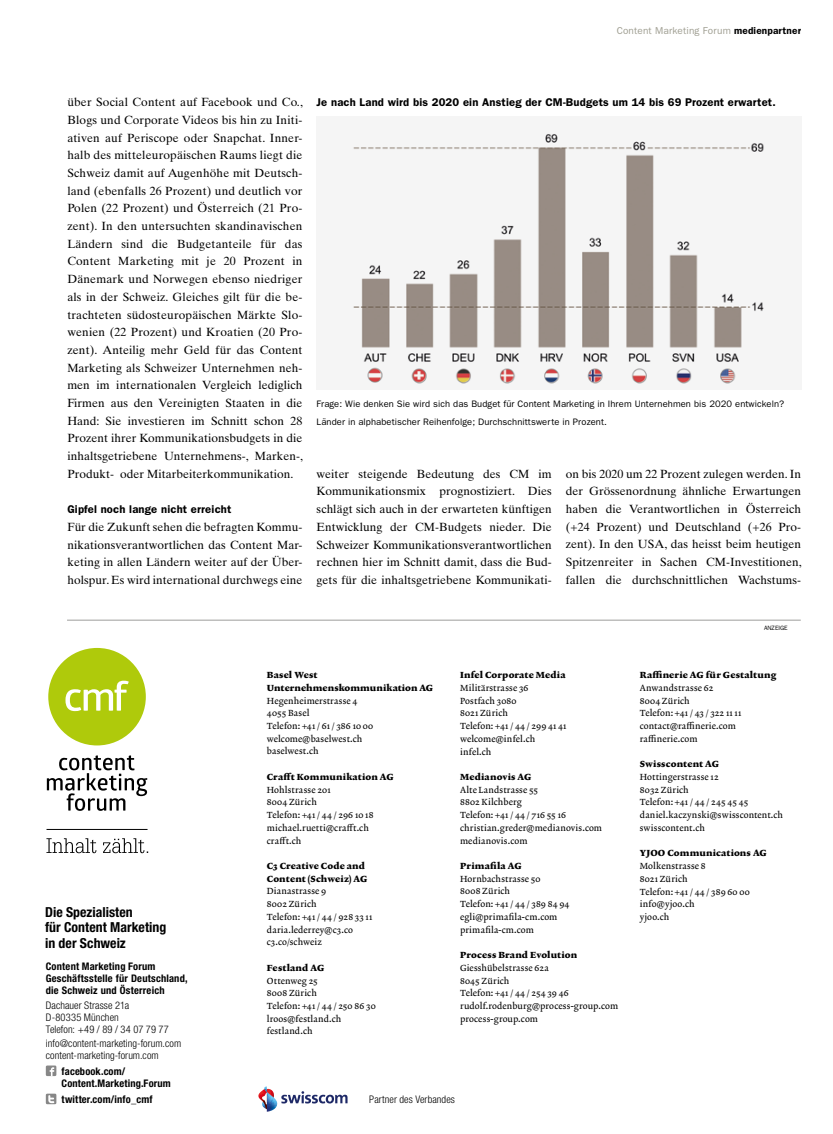
<style>
.page{position:relative;width:833px;height:1134px;background:#fff}
.page>*{position:absolute;margin:0;border:0;box-sizing:border-box;transform-origin:0 0}
.t1{font:700 condensed 13.88px/15.1px "Helvetica Neue LT Pro";color:#000}
.t2{font:11.88px/17.6px "Times Ten";letter-spacing:.005em;color:#000;text-align:justify}
.t3{font:600 11.25px "Franklin Gothic";letter-spacing:.015em;color:#000}
.t4{font:300 condensed 10.5px/12px "Helvetica Neue LT Pro";letter-spacing:.005em;color:#000}
.t5{font:700 condensed 10.5px/12px "Helvetica Neue LT Pro";letter-spacing:.015em;color:#000}
.t6{font:10px "Franklin Gothic";letter-spacing:.015em;color:#9e9d90}
.t7{font:9.38px/17.8px "Franklin Gothic";letter-spacing:.01em;color:#000}
.t8{font:9px/12.8px "Lexicon No 2 Roman A";letter-spacing:.02em;color:#000}
.t9{font:9px/12.8px "Lexicon No 2 Roman F";letter-spacing:.015em;color:#000}
.t10{font:6.25px "Franklin Gothic";color:#000}
.s1{font-weight:600;color:#000}
</style>
<div class="page">
<svg style="left:46px;top:1065px;width:10px;height:11px"></svg>
<svg style="left:50px;top:1067px;width:4px;height:9px"></svg>
<div style="left:46px;top:1094px;width:10px;height:10px;background:#878787"></div>
<svg style="left:48px;top:1095px;width:6px;height:8px"></svg>
<div style="left:48px;top:648px;width:98px;height:97px;background:#afca0b;border-radius:50%"></div>
<svg style="left:65px;top:681px;width:64px;height:30px"></svg>
<svg style="left:47px;top:755px;width:100px;height:56px"></svg>
<hr style="left:47px;top:829px;width:100px;height:1px;background:#000">
<svg style="left:46px;top:838px;width:102px;height:15px"></svg>
<svg style="left:258px;top:1086px;width:89px;height:26px"></svg>
<hr style="left:67px;top:620px;width:733px;height:1px;background:#9d9d9c">
<img style="left:352px;top:133px;width:413px;height:251px">
<p class="t6" style="left:617px;top:25px;width:186px">Content Marketing Forum <span class="s1">medienpartner</span></p>
<p class="t2" style="left:67px;top:93px;width:237px">über Social Content auf Facebook und Co., Blogs und Corporate Videos bis hin zu Initi&shy;ativen auf Periscope oder Snapchat. Inner&shy;halb des mitteleuropäischen Raums liegt die Schweiz damit auf Augenhöhe mit Deutsch&shy;land (ebenfalls 26 Prozent) und deutlich vor Polen (22 Prozent) und Österreich (21 Pro&shy;zent). In den untersuchten skandinavischen Ländern sind die Budgetanteile für das Content Marketing mit je 20 Prozent in Dänemark und Norwegen ebenso niedriger als in der Schweiz. Gleiches gilt für die be&shy;trachteten südosteuropäischen Märkte Slo&shy;wenien (22 Prozent) und Kroatien (20 Pro&shy;zent). Anteilig mehr Geld für das Content Marketing als Schweizer Unternehmen neh&shy;men im internationalen Vergleich lediglich Firmen aus den Vereinigten Staaten in die Hand: Sie investieren im Schnitt schon 28<br>Prozent ihrer Kommunikationsbudgets in die inhaltsgetriebene Unternehmens-, Marken-, Produkt- oder Mitarbeiterkommunikation.</p>
<p class="t3" style="left:67px;top:503px;width:166px">Gipfel noch lange nicht erreicht</p>
<p class="t2" style="left:67px;top:518px;width:237px">Für die Zukunft sehen die befragten Kommu&shy;nikationsverantwortlichen das Content Mar&shy;keting in allen Ländern weiter auf der Über&shy;holspur. Es wird international durchwegs eine</p>
<p class="t3" style="left:317px;top:96px;width:460px">Je nach Land wird bis 2020 ein Anstieg der CM-Budgets um 14 bis 69 Prozent erwartet.</p>
<p class="t7" style="left:317px;top:395px;width:469px">Frage: Wie denken Sie wird sich das Budget für Content Marketing in Ihrem Unternehmen bis 2020 entwickeln?<br>Länder in alphabetischer Reihenfolge; Durchschnittswerte in Prozent.</p>
<p class="t2" style="left:317px;top:465px;width:237px">weiter steigende Bedeutung des CM im Kommunikationsmix prognostiziert. Dies schlägt sich auch in der erwarteten künftigen Entwicklung der CM-Budgets nieder. Die Schweizer Kommunikationsverantwortlichen rechnen hier im Schnitt damit, dass die Bud&shy;gets für die inhaltsgetriebene Kommunikati-</p>
<p class="t2" style="left:566px;top:465px;width:237px">on bis 2020 um 22 Prozent zulegen werden. In der Grössenordnung ähnliche Erwartungen haben die Verantwortlichen in Österreich (+24 Prozent) und Deutschland (+26 Pro&shy;zent). In den USA, das heisst beim heutigen Spitzenreiter in Sachen CM-Investitionen, fallen die durchschnittlichen Wachstums-</p>
<p class="t10" style="left:764px;top:624px;width:25px">ANZEIGE</p>
<p class="t1" style="left:45px;top:905px;width:123px">Die Spezialisten<br>für Content Marketing in der Schweiz</p>
<p class="t5" style="left:46px;top:960px;width:143px">Content Marketing Forum<br>Geschäftsstelle für Deutschland, die Schweiz und Österreich</p>
<p class="t4" style="left:46px;top:999px;width:125px">Dachauer Strasse 21a<br>D-80335 München<br>Telefon: +49 / 89 / 34 07 79 77</p>
<p class="t4" style="left:46px;top:1037px;width:137px">info@content-marketing-forum.com content-marketing-forum.com</p>
<p class="t5" style="left:62px;top:1065px;width:111px">facebook.com/<br>Content.Marketing.Forum</p>
<p class="t5" style="left:62px;top:1093px;width:92px">twitter.com/info_cmf</p>
<p class="t9" style="left:267px;top:669px;width:168px">Basel West<br>Unternehmenskommunikation AG</p>
<p class="t8" style="left:267px;top:694px;width:108px">Hegenheimerstrasse 4<br>4055 Basel<br>Telefon: +41 / 61 / 386 10 00 welcome@baselwest.ch baselwest.ch</p>
<p class="t9" style="left:267px;top:771px;width:128px">Crafft Kommunikation AG</p>
<p class="t8" style="left:267px;top:783px;width:108px">Hohlstrasse 201<br>8004 Zürich<br>Telefon: +41 / 44 / 296 10 18 michael.ruetti@crafft.ch crafft.ch</p>
<p class="t9" style="left:267px;top:860px;width:102px">C3 Creative Code and<br>Content (Schweiz) AG</p>
<p class="t8" style="left:267px;top:885px;width:107px">Dianastrasse 9<br>8002 Zürich<br>Telefon: +41 / 44 / 928 33 11 daria.lederrey@c3.co c3.co/schweiz</p>
<p class="t9" style="left:267px;top:962px;width:59px">Festland AG</p>
<p class="t8" style="left:267px;top:974px;width:110px">Ottenweg 25<br>8008 Zürich<br>Telefon: +41 / 44 / 250 86 30 lroos@festland.ch festland.ch</p>
<p class="t9" style="left:460px;top:669px;width:107px">Infel Corporate Media</p>
<p class="t8" style="left:460px;top:682px;width:108px">Militärstrasse 36<br>Postfach 3080<br>8021 Zürich<br>Telefon: +41 / 44 / 299 41 41 welcome@infel.ch infel.ch</p>
<p class="t9" style="left:460px;top:771px;width:73px">Medianovis AG</p>
<p class="t8" style="left:460px;top:784px;width:143px">Alte Landstrasse 55<br>8802 Kilchberg<br>Telefon: +41 / 44 / 716 55 16 christian.greder@medianovis.com medianovis.com</p>
<p class="t9" style="left:460px;top:860px;width:63px">Primafila AG</p>
<p class="t8" style="left:460px;top:873px;width:111px">Hornbachstrasse 50<br>8008 Zürich<br>Telefon: +41 / 44 / 389 84 94 egli@primafila-cm.com primafila-cm.com</p>
<p class="t9" style="left:460px;top:949px;width:119px">Process Brand Evolution</p>
<p class="t8" style="left:460px;top:962px;width:160px">Giesshübelstrasse 62a<br>8045 Zürich<br>Telefon: +41 / 44 / 254 39 46 rudolf.rodenburg@process-group.com process-group.com</p>
<p class="t9" style="left:640px;top:669px;width:138px">Raffinerie AG für Gestaltung</p>
<p class="t8" style="left:640px;top:682px;width:103px">Anwandstrasse 62<br>8004 Zürich<br>Telefon: +41 / 43 / 322 11 11 contact@raffinerie.com raffinerie.com</p>
<p class="t9" style="left:640px;top:758px;width:81px">Swisscontent AG</p>
<p class="t8" style="left:640px;top:771px;width:145px">Hottingerstrasse 12<br>8032 Zürich<br>Telefon: +41 / 44 / 245 45 45 daniel.kaczynski@swisscontent.ch swisscontent.ch</p>
<p class="t9" style="left:640px;top:847px;width:129px">YJOO Communications AG</p>
<p class="t8" style="left:640px;top:860px;width:112px">Molkenstrasse 8<br>8021 Zürich<br>Telefon: +41 / 44 / 389 60 00 info@yjoo.ch<br>yjoo.ch</p>
<p class="t4" style="left:369px;top:1093px;width:87px">Partner des Verbandes</p>
</div>
